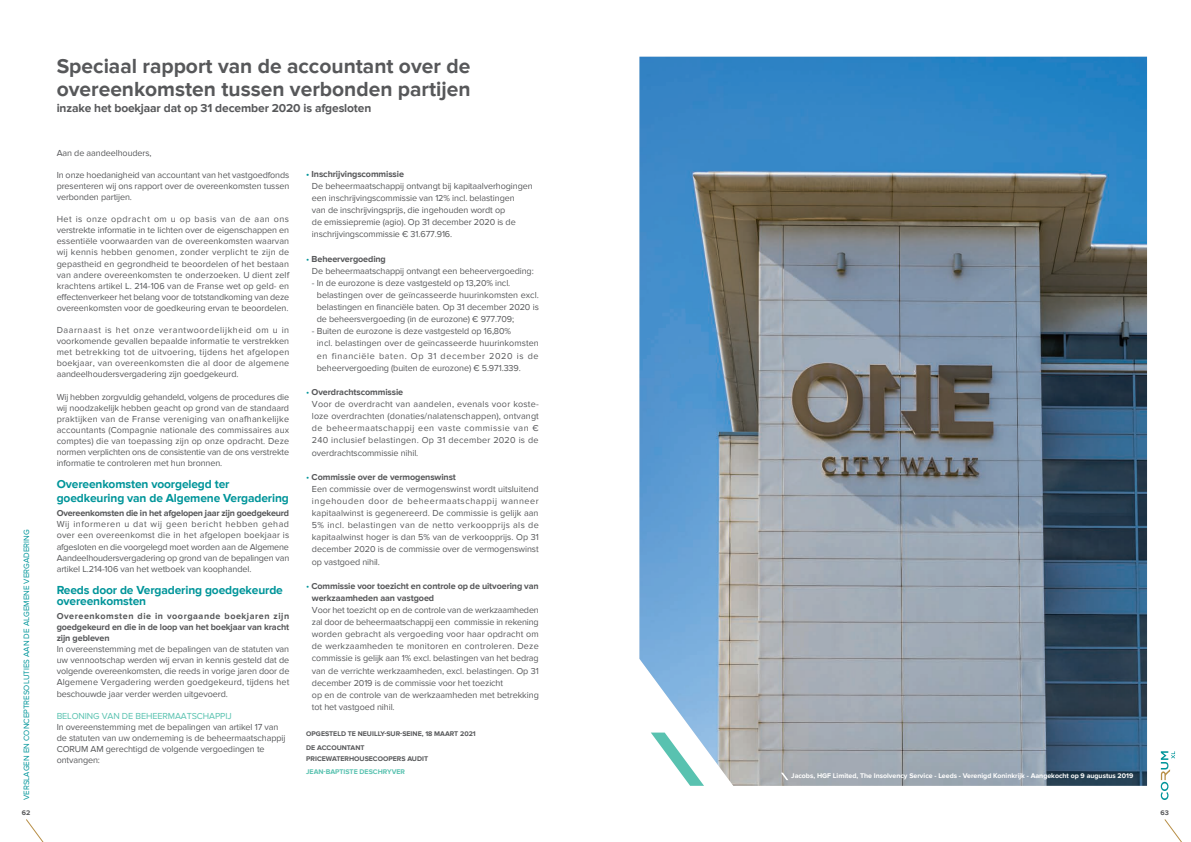
<style>
.page{position:relative;width:1191px;height:842px;background:#fff}
.page>*{position:absolute;margin:0;border:0;box-sizing:border-box;transform-origin:0 0}
.t1{font:700 21px/23px "Proxima Nova";color:#57585a}
.t2{font:700 12px/13.9px "Proxima Nova";letter-spacing:-.01em;color:#00959a}
.t3{font:700 12px "Proxima Nova";letter-spacing:-.01em;color:#57585a}
.t4{font:9px/11.1px "Proxima Nova";letter-spacing:-.01em;color:#57585a}
.t5{font:9px/12.1px "Proxima Nova";letter-spacing:.025em;color:#57585a}
.t6{font:700 9px/11.1px "Proxima Nova";letter-spacing:-.015em;color:#57585a;text-align:justify}
.t7{font:9px "Proxima Nova";letter-spacing:-.01em;color:#59c2b0}
.t8{font:8px "Proxima Nova";color:#00959a}
.t9{font:700 7px "Proxima Nova";color:#fff}
.t10{font:700 7px/14.2px "Proxima Nova";color:#57585a}
.t11{font:700 7px "Proxima Nova";color:#59c2b0}
.s1{font-weight:700;color:#00959a}
.s2{font-weight:700}
.s3{color:#00959a}
.s4{font-weight:400;color:#00959a}
</style>
<div class="page">
<svg style="left:1164px;top:819px;width:18px;height:23px"></svg>
<svg style="left:26px;top:819px;width:18px;height:23px"></svg>
<svg style="left:1160px;top:751px;width:15px;height:49px"></svg>
<img style="left:639px;top:57px;width:508px;height:729px">
<svg style="left:651px;top:732px;width:53px;height:54px"></svg>
<svg style="left:781px;top:773px;width:7px;height:7px"></svg>
<p class="t8" style="left:22px;top:800px;width:272px;rotate:-90deg">VERSLAGEN EN CONCEPTRESOLUTIES AAN DE ALGEMENE VERGADERING</p>
<h1 class="t1" style="left:57px;top:55px;width:415px">Speciaal rapport van de accountant over de overeenkomsten tussen verbonden partijen</h1>
<h2 class="t3" style="left:57px;top:101px;width:316px">inzake het boekjaar dat op 31 december 2020 is afgesloten</h2>
<p class="t4" style="left:57px;top:147px;width:96px">Aan de aandeelhouders,</p>
<p class="t4" style="left:57px;top:169px;width:234px;text-align:justify">In onze hoedanigheid van accountant van het vastgoedfonds presenteren wij ons rapport over de overeenkomsten tussen verbonden partijen.</p>
<p class="t4" style="left:57px;top:214px;width:234px;text-align:justify">Het is onze opdracht om u op basis van de aan ons verstrekte informatie in te lichten over de eigenschappen en essentiële voorwaarden van de overeenkomsten waarvan wij kennis hebben genomen, zonder verplicht te zijn de gepastheid en gegrondheid te beoordelen of het bestaan van andere overeenkomsten te onderzoeken. U dient zelf krachtens artikel L. 214-106 van de Franse wet op geld- en effectenverkeer het belang voor de totstandkoming van deze overeenkomsten voor de goedkeuring ervan te beoordelen.</p>
<p class="t4" style="left:57px;top:325px;width:234px;text-align:justify">Daarnaast is het onze verantwoordelijkheid om u in voorkomende gevallen bepaalde informatie te verstrekken met betrekking tot de uitvoering, tijdens het afgelopen boekjaar, van overeenkomsten die al door de algemene aandeelhoudersvergadering zijn goedgekeurd.</p>
<p class="t4" style="left:57px;top:391px;width:234px;text-align:justify">Wij hebben zorgvuldig gehandeld, volgens de procedures die wij noodzakelijk hebben geacht op grond van de standaard praktijken van de Franse vereniging van onafhankelijke accountants (Compagnie nationale des commissaires aux comptes) die van toepassing zijn op onze opdracht. Deze normen verplichten ons de consistentie van de ons verstrekte informatie te controleren met hun bronnen.</p>
<h2 class="t2" style="left:57px;top:478px;width:234px">Overeenkomsten voorgelegd ter goedkeuring van de Algemene Vergadering</h2>
<p class="t6" style="left:57px;top:508px;width:234px">Overeenkomsten die in het afgelopen jaar zijn goedgekeurd</p>
<p class="t4" style="left:57px;top:519px;width:234px;text-align:justify">Wij informeren u dat wij geen bericht hebben gehad over een overeenkomst die in het afgelopen boekjaar is afgesloten en die voorgelegd moet worden aan de Algemene Aandeelhoudersvergadering op grond van de bepalingen van artikel L.214-106 van het wetboek van koophandel.</p>
<h2 class="t2" style="left:57px;top:585px;width:228px;line-height:11.1px">Reeds door de Vergadering goedgekeurde overeenkomsten</h2>
<p class="t6" style="left:57px;top:610px;width:234px">Overeenkomsten die in voorgaande boekjaren zijn goedgekeurd en die in de loop van het boekjaar van kracht zijn gebleven</p>
<p class="t4" style="left:57px;top:644px;width:234px;text-align:justify">In overeenstemming met de bepalingen van de statuten van uw vennootschap werden wij ervan in kennis gesteld dat de volgende overeenkomsten, die reeds in vorige jaren door de Algemene Vergadering werden goedgekeurd, tijdens het beschouwde jaar verder werden uitgevoerd.</p>
<p class="t7" style="left:57px;top:710px;width:177px">BELONING VAN DE BEHEERMAATSCHAPPIJ</p>
<p class="t4" style="left:57px;top:721px;width:230px">In overeenstemming met de bepalingen van artikel 17 van de statuten van uw onderneming is de beheermaatschappij CORUM AM gerechtigd de volgende vergoedingen te ontvangen:</p>
<p class="t4" style="left:312px;top:168px;width:222px;line-height:12.1px;text-indent:-6px"><span class="s1">•</span> <span class="s2">Inschrijvingscommissie<br></span>De beheermaatschappij ontvangt bij kapitaalverhogingen een inschrijvingscommissie van 12% incl. belastingen<br>van de inschrijvingsprijs, die ingehouden wordt op<br>de emissiepremie (agio). Op 31 december 2020 is de inschrijvingscommissie € 31.677.916.</p>
<p class="t4" style="left:312px;top:253px;width:223px;line-height:12.1px;text-indent:-6px"><span class="s3">•</span> <span class="s2">Beheervergoeding<br></span>De beheermaatschappij ontvangt een beheervergoeding:</p>
<p class="t4" style="left:317px;top:277px;width:223px;line-height:12.1px;text-indent:-5px">- In de eurozone is deze vastgesteld op 13,20% incl. belastingen over de geïncasseerde huurinkomsten excl. belastingen en financiële baten. Op 31 december 2020 is de beheersvergoeding (in de eurozone) € 977.709;</p>
<p class="t4" style="left:317px;top:325px;width:223px;line-height:12.1px;text-indent:-5px">- Buiten de eurozone is deze vastgesteld op 16,80%<br>incl. belastingen over de geïncasseerde huurinkomsten en financiële baten. Op 31 december 2020 is de beheervergoeding (buiten de eurozone) € 5.971.339.</p>
<p class="t5" style="left:312px;top:386px;width:228px;text-indent:-6px"><span class="s3">•</span> <span class="s2">Overdrachtscommissie<br></span>Voor de overdracht van aandelen, evenals voor koste&shy;loze overdrachten (donaties/nalatenschappen), ontvangt de beheermaatschappij een vaste commissie van € 240 inclusief belastingen. Op 31 december 2020 is de overdrachtscommissie nihil.</p>
<p class="t4" style="left:312px;top:471px;width:228px;line-height:12.1px;text-indent:-6px"><span class="s3">•</span> <span class="s2">Commissie over de vermogenswinst<br></span>Een commissie over de vermogenswinst wordt uitsluitend ingehouden door de beheermaatschappij wanneer kapitaalwinst is gegenereerd. De commissie is gelijk aan 5% incl. belastingen van de netto verkoopprijs als de kapitaalwinst hoger is dan 5% van de verkoopprijs. Op 31 december 2020 is de commissie over de vermogenswinst op vastgoed nihil.</p>
<p class="t6" style="left:312px;top:580px;width:228px;line-height:12.1px;text-indent:-6px"><span class="s4">•</span> Commissie voor toezicht en controle op de uitvoering van werkzaamheden aan vastgoed</p>
<p class="t4" style="left:312px;top:604px;width:228px;line-height:12.1px">Voor het toezicht op en de controle van de werkzaamheden zal door de beheermaatschappij een commissie in rekening worden gebracht als vergoeding voor haar opdracht om de werkzaamheden te monitoren en controleren. Deze commissie is gelijk aan 1% excl. belastingen van het bedrag van de verrichte werkzaamheden, excl. belastingen. Op 31 december 2019 is de commissie voor het toezicht<br>op en de controle van de werkzaamheden met betrekking tot het vastgoed nihil.</p>
<p class="t10" style="left:306px;top:726px;width:171px">OPGESTELD TE NEUILLY-SUR-SEINE, 18 MAART 2021<br>DE ACCOUNTANT</p>
<p class="t10" style="left:306px;top:752px;width:123px">PRICEWATERHOUSECOOPERS AUDIT</p>
<p class="t11" style="left:306px;top:768px;width:100px">JEAN-BAPTISTE DESCHRYVER</p>
<p class="t9" style="left:791px;top:772px;width:343px">Jacobs, HGF Limited, The Insolvency Service - Leeds - Verenigd Koninkrijk - Aangekocht op 9 augustus 2019</p>
<p class="t10" style="left:22px;top:806px;width:10px">62</p>
<p class="t10" style="left:1160px;top:806px;width:10px">63</p>
</div>
